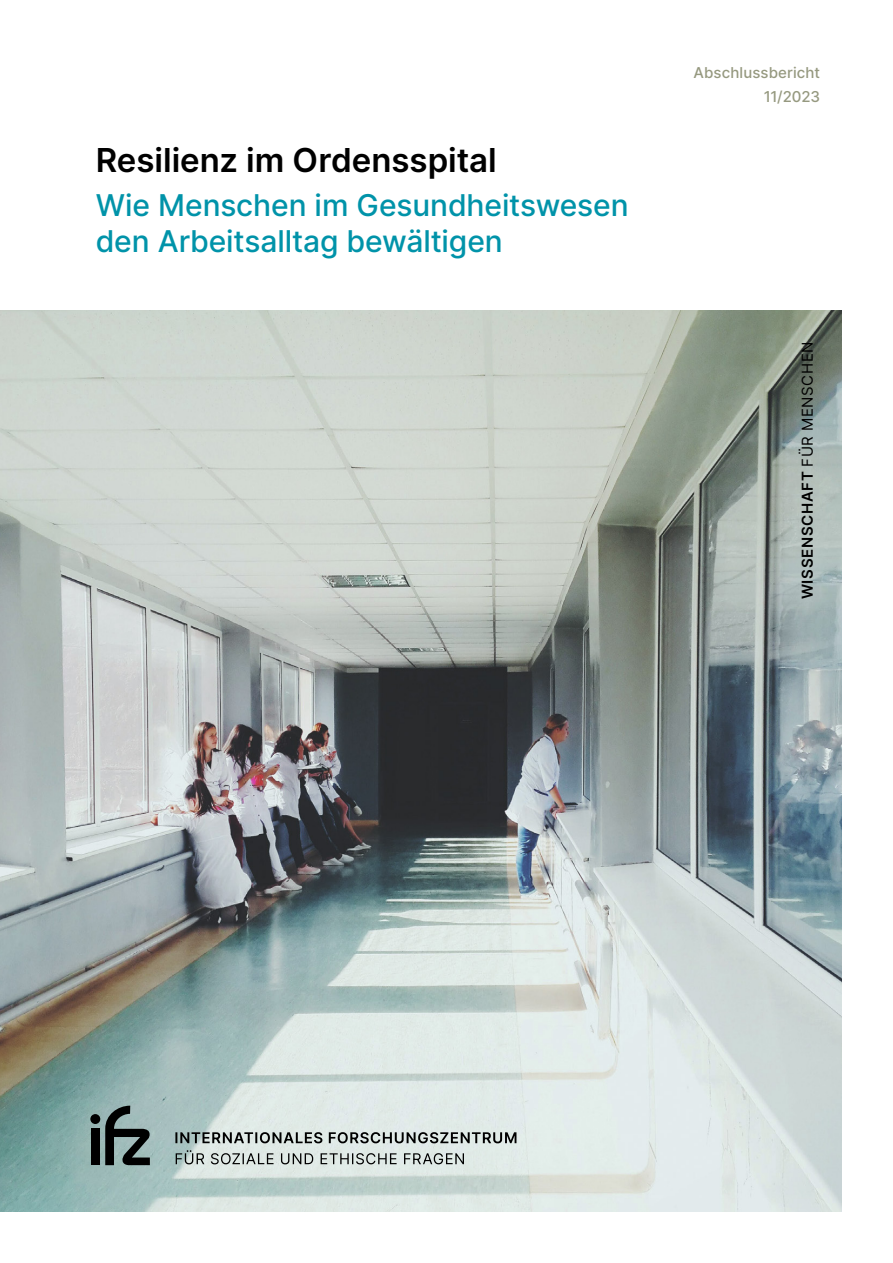
<style>
.page{position:relative;width:893px;height:1263px;background:#fff}
.page>*{position:absolute;margin:0;border:0;box-sizing:border-box;transform-origin:0 0}
.t1{font:600 33px "Inter";color:#000}
.t2{font:500 30px/36px "Inter";letter-spacing:-.005em;color:#0093a9}
.t3{font:500 15px "Inter";letter-spacing:.005em;color:#969980}
.t4{font:600 15px "Inter";letter-spacing:.045em;color:#000}
.s1{font-weight:400}
</style>
<div class="page">
<img style="left:0;top:310px;width:842px;height:902px">
<div style="left:90px;top:1114px;width:10px;height:10px;background:#000;border-radius:50%"></div>
<div style="left:91px;top:1129px;width:8px;height:36px;background:#000"></div>
<svg style="left:105px;top:1106px;width:46px;height:59px;background:#556463"></svg>
<svg style="left:176px;top:1150px;width:288px;height:14px;background:#afb7b4"></svg>
<svg style="left:175px;top:1132px;width:341px;height:11px;background:#858c8a"></svg>
<p class="t1" style="left:96px;top:136px;width:402px">Resilienz im Ordensspital</p>
<p class="t2" style="left:96px;top:187px;width:534px">Wie Menschen im Gesundheitswesen den Arbeitsalltag bewältigen</p>
<p class="t3" style="left:693px;top:62px;width:128px">Abschlussbericht</p>
<p class="t3" style="left:764px;top:86px;width:58px">11/2023</p>
<p class="t4" style="left:796px;top:599px;width:259px;rotate:-90deg">WISSENSCHAFT <span class="s1">FÜR MENSCHEN</span></p>
</div>
